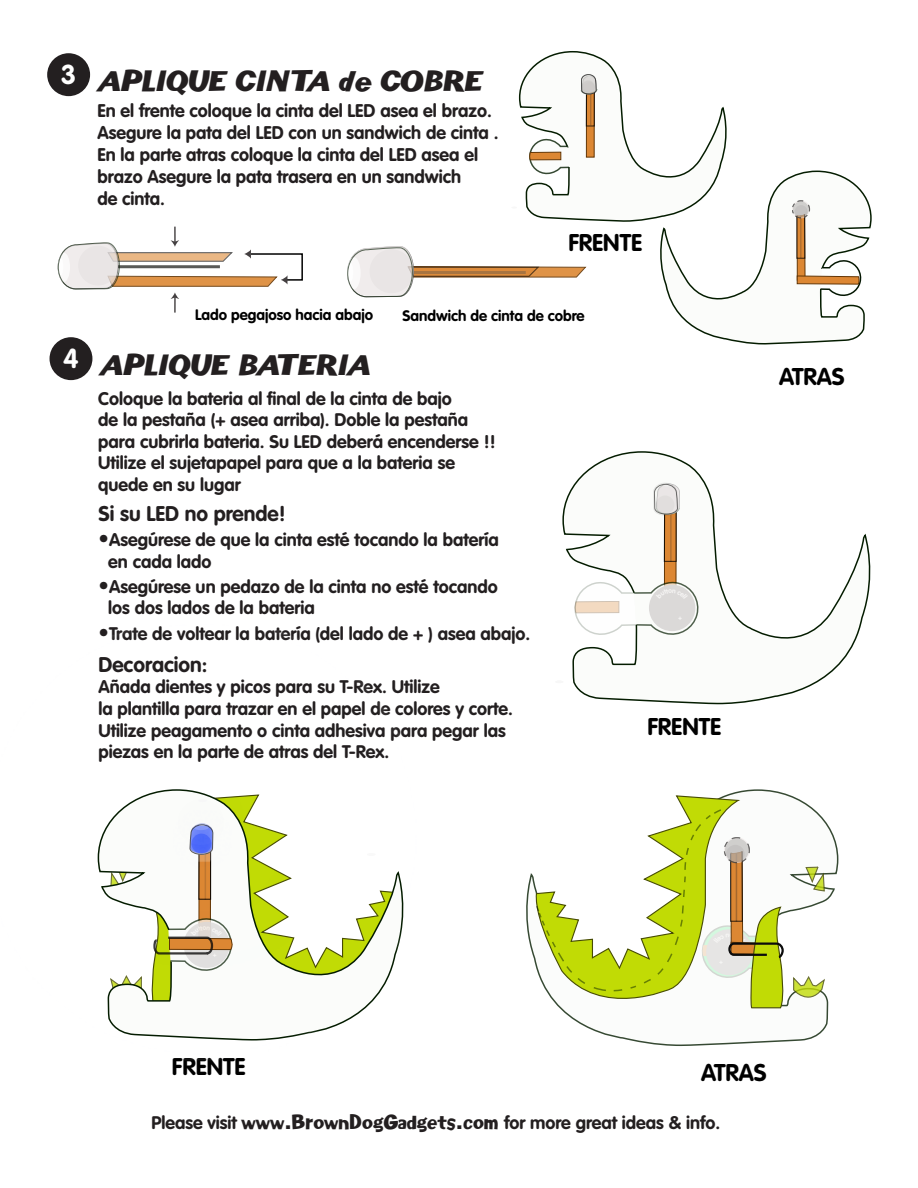
<style>
.page{position:relative;width:918px;height:1188px;background:#fff}
.page>*{position:absolute;margin:0;border:0;box-sizing:border-box;transform-origin:0 0}
.t1{font:italic 27px "Phoenix Chunky";color:#231f20}
.t2{font:700 27px "VAG Rounded Std";color:#fff}
.t3{font:700 23.85px "VAG Rounded Std";color:#000}
.t4{font:700 21px "VAG Rounded Std";color:#231f20}
.t5{font:700 18.15px/21.8px "VAG Rounded Std";color:#231f20}
.t6{font:700 18px/21.6px "VAG Rounded Std";color:#231f20}
.t7{font:700 15px "VAG Rounded Std";color:#000}
.t8{font:700 6.75px "VAG Rounded Std";color:#eae5e6}
.s1{font-size:21px}
.s2{font-family:"Phoenix Chunky";font-weight:400}
</style>
<div class="page">
<div style="left:47px;top:53px;width:43px;height:43px;background:#231f20;border-radius:50%"></div>
<div style="left:50px;top:337px;width:42px;height:43px;background:#231f20;border-radius:50%"></div>
<svg style="left:572px;top:789px;width:266px;height:257px"></svg>
<svg style="left:572px;top:795px;width:167px;height:224px"></svg>
<svg style="left:805px;top:867px;width:20px;height:25px"></svg>
<svg style="left:793px;top:976px;width:32px;height:22px"></svg>
<svg style="left:572px;top:451px;width:299px;height:254px"></svg>
<img style="left:526px;top:487px;width:46px;height:532px">
<svg style="left:97px;top:789px;width:307px;height:252px"></svg>
<div style="left:178px;top:800px;width:45px;height:45px;background:#fff;border-radius:50%"></div>
<svg style="left:536px;top:906px;width:14px;height:30px"></svg>
<svg style="left:552px;top:942px;width:20px;height:31px"></svg>
<svg style="left:578px;top:978px;width:7px;height:6px"></svg>
<svg style="left:594px;top:987px;width:12px;height:4px"></svg>
<svg style="left:614px;top:989px;width:8px;height:2px"></svg>
<svg style="left:630px;top:986px;width:6px;height:3px"></svg>
<svg style="left:644px;top:979px;width:7px;height:5px"></svg>
<svg style="left:150px;top:823px;width:84px;height:185px"></svg>
<svg style="left:58px;top:227px;width:245px;height:86px"></svg>
<svg style="left:347px;top:51px;width:525px;height:294px"></svg>
<svg style="left:657px;top:809px;width:128px;height:200px"></svg>
<svg style="left:574px;top:483px;width:124px;height:152px"></svg>
<h1 class="t1" style="left:61px;top:69px;width:423px"><sup>3</sup> APLIQUE CINTA de COBRE</h1>
<p class="t5" style="left:98px;top:101px;width:403px">En el frente coloque la cinta del LED asea el brazo.<br>Asegure la pata del LED con un sandwich de cinta .<br>En la parte atras coloque la cinta del LED asea el brazo Asegure la pata trasera en un sandwich<br>de cinta.</p>
<h2 class="t3" style="left:568px;top:229px;width:75px">FRENTE</h2>
<h1 class="t2" style="left:63px;top:342px;width:17px">4</h1>
<p class="t7" style="left:195px;top:306px;width:180px">Lado pegajoso hacia abajo</p>
<p class="t7" style="left:402px;top:307px;width:184px">Sandwich de cinta de cobre</p>
<h1 class="t1" style="left:101px;top:352px;width:271px">APLIQUE BATERIA</h1>
<p class="t6" style="left:98px;top:388px;width:399px">Coloque la bateria al final de la cinta de bajo<br>de la pestaña (+ asea arriba). Doble la pestaña para cubrirla bateria. Su LED deberá encenderse !!<br>Utilize el sujetapapel para que a la bateria se quede en su lugar</p>
<p class="t4" style="left:99px;top:501px;width:189px">Si su LED no prende!</p>
<p class="t6" style="left:108px;top:529px;width:392px;text-indent:-10px"><span class="s1">•</span>Asegúrese de que la cinta esté tocando la batería en cada lado</p>
<p class="t6" style="left:108px;top:576px;width:391px;text-indent:-10px"><span class="s1">•</span>Asegúrese un pedazo de la cinta no esté tocando los dos lados de la bateria</p>
<p class="t6" style="left:99px;top:623px;width:433px"><span class="s1">•</span>Trate de voltear la batería (del lado de + ) asea abajo.</p>
<p class="t4" style="left:98px;top:652px;width:111px">Decoracion:</p>
<p class="t6" style="left:98px;top:677px;width:416px">Añada dientes y picos para su T-Rex. Utilize<br>la plantilla para trazar en el papel de colores y corte.<br>Utilize peagamento o cinta adhesiva para pegar las piezas en la parte de atras del T-Rex.</p>
<p class="t8" style="left:678px;top:614px;width:6px">+</p>
<h2 class="t3" style="left:647px;top:713px;width:75px">FRENTE</h2>
<h2 class="t3" style="left:779px;top:362px;width:67px">ATRAS</h2>
<h2 class="t3" style="left:172px;top:1052px;width:75px">FRENTE</h2>
<h2 class="t3" style="left:701px;top:1058px;width:67px">ATRAS</h2>
<p class="t6" style="left:151px;top:1113px;width:570px">Please visit <span class="s2">www.BrownDogGadgets.com</span> for more great ideas &amp; info.</p>
</div>
